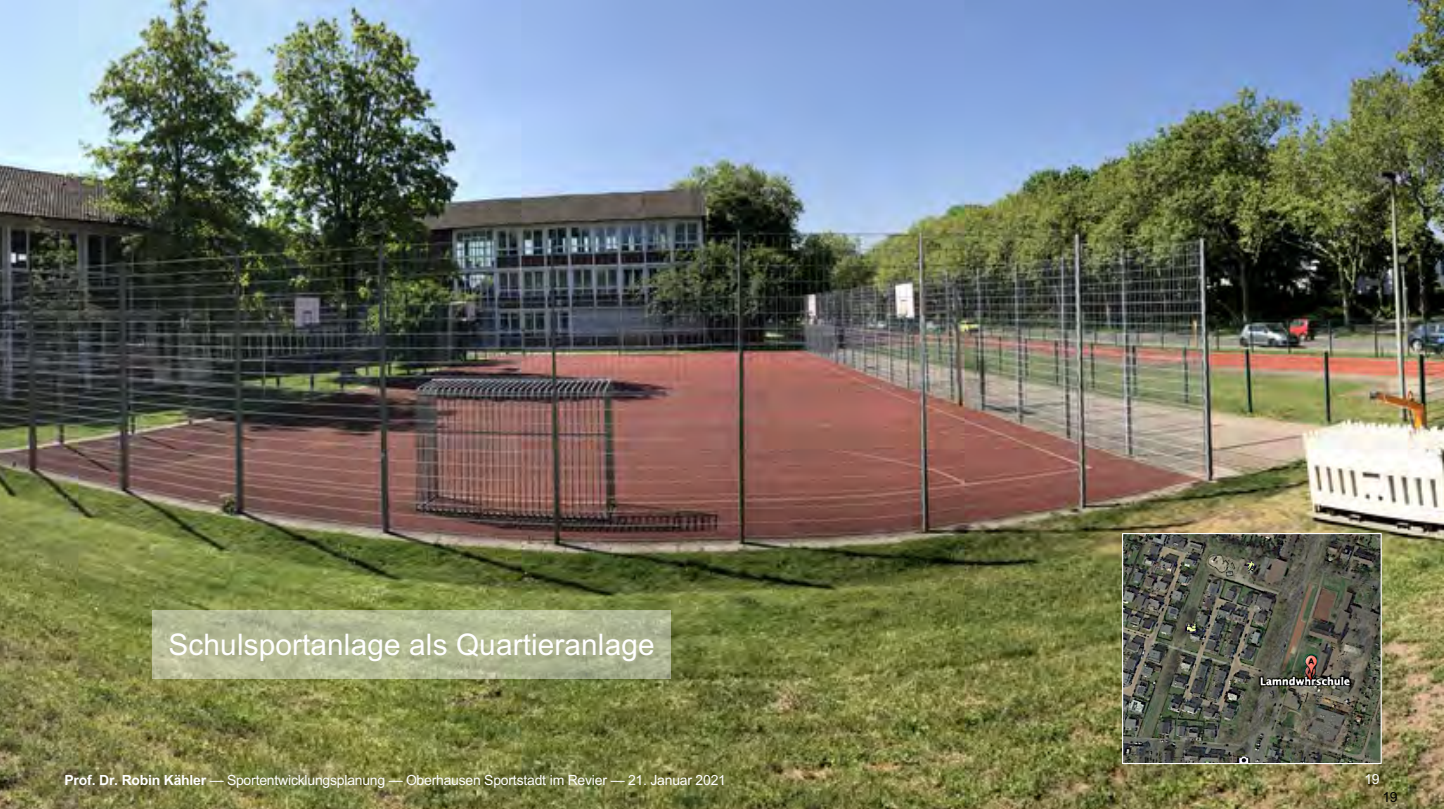
<style>
.page{position:relative;width:1444px;height:809px;background:#fff}
.page>*{position:absolute;margin:0;border:0;box-sizing:border-box;transform-origin:0 0}
.t1{font:29.75px "Arial";letter-spacing:.005em;color:#fff}
.t2{font:14px "Arial";letter-spacing:-.02em;color:#fff}
.t3{font:14px "Arial";color:#000}
.s1{font-weight:700}
</style>
<div class="page">
<img style="left:0;top:0;width:1444px;height:809px">
<img style="left:1124px;top:535px;width:255px;height:227px">
<div style="left:1122px;top:533px;width:259px;height:231px;border:1px solid #fff"></div>
<div style="left:152px;top:610px;width:519px;height:68px;background:#fff;opacity:.45"></div>
<h1 class="t1" style="left:168px;top:624px;width:488px">Schulsportanlage als Quartieranlage</h1>
<p class="t2" style="left:65px;top:770px;width:663px"><span class="s1">Prof. Dr. Robin Kähler</span> — Sportentwicklungsplanung — Oberhausen Sportstadt im Revier — 21. Januar 2021</p>
<p class="t2" style="left:1364px;top:769px;width:17px">19</p>
<p class="t3" style="left:1382px;top:787px;width:17px">19</p>
</div>
